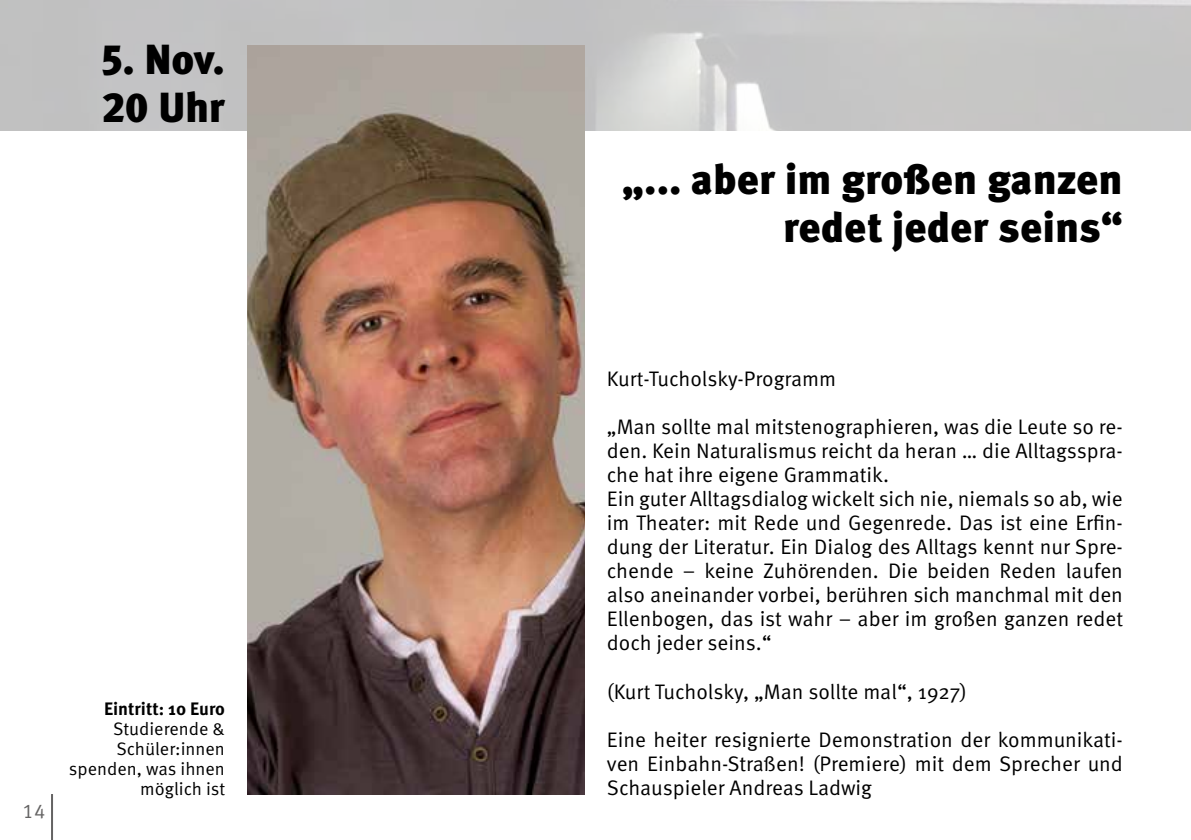
<style>
.page{position:relative;width:1191px;height:840px;background:#fff}
.page>*{position:absolute;margin:0;border:0;box-sizing:border-box;transform-origin:0 0}
.t1{font:900 42px/48px "Meta OT";color:#000;text-align:right}
.t2{font:21px/24px "Meta OT";color:#000}
.t3{font:20px "Meta OT";color:#646363}
.t4{font:18px/20px "Meta OT";color:#000;text-align:right}
.t5{font:700 18px "Meta OT";color:#000}
</style>
<div class="page">
<hr style="left:51px;top:793px;width:2px;height:46px;background:#646363">
<img style="left:0;top:0;width:1191px;height:130px">
<img style="left:248px;top:45px;width:336px;height:749px">
<h1 class="t1" style="left:100px;top:37px;width:127px;text-align:left">5. Nov.<br>20 Uhr</h1>
<p class="t3" style="left:23px;top:798px;width:24px">14</p>
<p class="t5" style="left:104px;top:696px;width:122px">Eintritt: 10 Euro</p>
<p class="t4" style="left:69px;top:718px;width:158px">Studierende &amp;<br>Schüler:innen spenden, was ihnen möglich ist</p>
<h1 class="t1" style="left:622px;top:157px;width:502px">„... aber im großen ganzen redet jeder seins“</h1>
<p class="t2" style="left:607px;top:367px;width:231px">Kurt-Tucholsky-Programm</p>
<p class="t2" style="left:607px;top:415px;width:518px">„Man sollte mal mitstenographieren, was die Leute so re&shy;den. Kein Naturalismus reicht da heran … die Alltagsspra&shy;che hat ihre eigene Grammatik.<br>Ein guter Alltagsdialog wickelt sich nie, niemals so ab, wie im Theater: mit Rede und Gegenrede. Das ist eine Erfin&shy;dung der Literatur. Ein Dialog des Alltags kennt nur Spre&shy;chende – keine Zuhörenden. Die beiden Reden laufen also aneinander vorbei, berühren sich manchmal mit den Ellenbogen, das ist wahr – aber im großen ganzen redet doch jeder seins.“</p>
<p class="t2" style="left:607px;top:679px;width:362px">(Kurt Tucholsky, „Man sollte mal“, 1927)</p>
<p class="t2" style="left:607px;top:727px;width:517px;text-align:justify">Eine heiter resignierte Demonstration der kommunikati&shy;ven Einbahn-Straßen! (Premiere) mit dem Sprecher und Schauspieler Andreas Ladwig</p>
</div>
